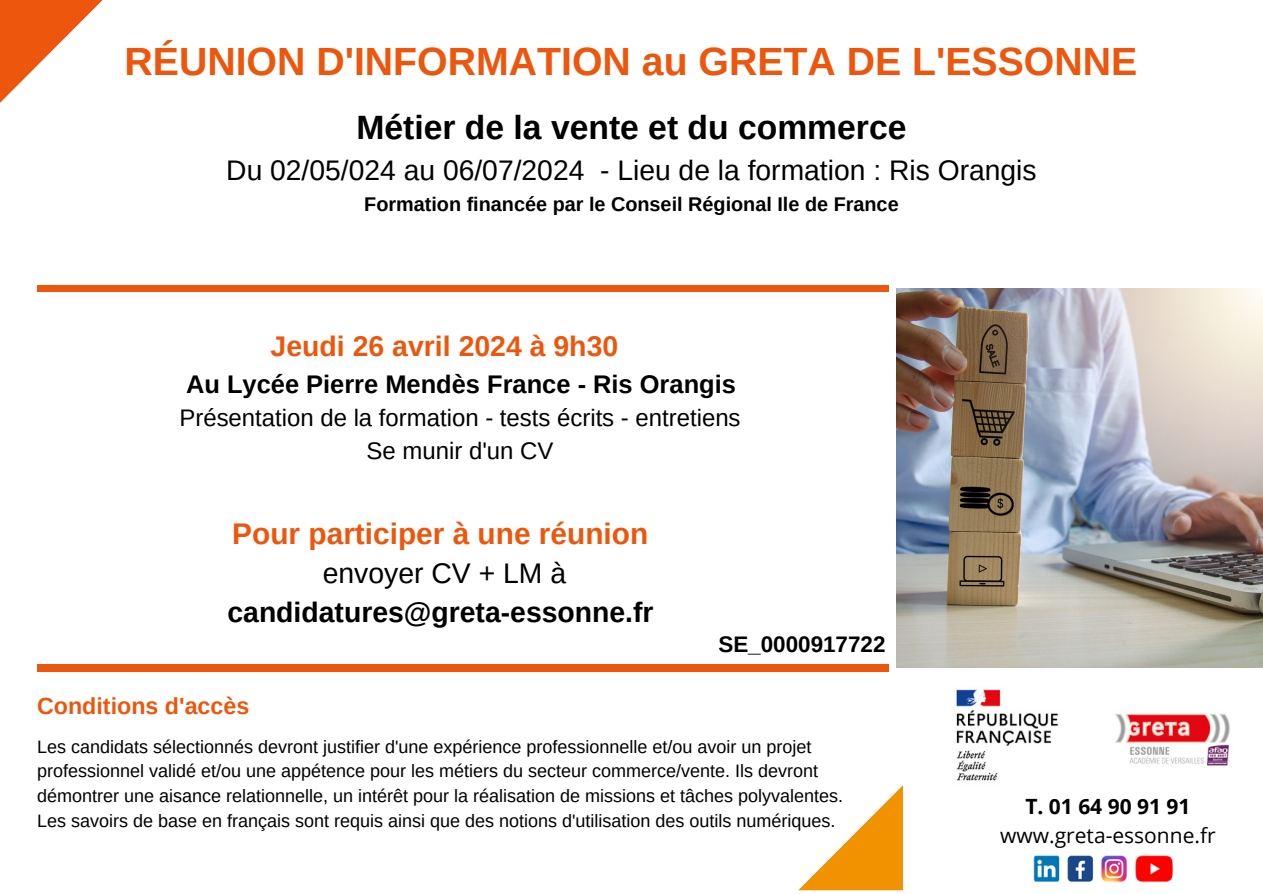
<style>
.page{position:relative;width:1263px;height:894px;background:#fff}
.page>*{position:absolute;margin:0;border:0;box-sizing:border-box;transform-origin:0 0}
.t1{font:700 39.3px "Arimo";color:#ed570d}
.t2{font:700 33.6px "Arimo";color:#000}
.t3{font:700 29.85px "Arimo";color:#ed570d}
.t4{font:700 28.5px "Arimo";color:#ed570d}
.t5{font:700 28.35px/39.3px "Arimo";color:#000;text-align:center}
.t6{font:28.2px "Arimo";color:#000}
.t7{font:700 25.5px "Arimo";color:#000}
.t8{font:24px "Arimo";color:#000}
.t9{font:700 23.25px "Arimo";color:#ed570d}
.t10{font:700 22.5px "Arimo";color:#000}
.t11{font:21px/29.2px "Open Sans";color:#000;text-align:center}
.t12{font:700 19.8px "Arimo";color:#000}
.t13{font:18px/24.8px "Arimo";color:#000}
.s1{font-weight:400}
.s2{font-weight:700}
</style>
<div class="page">
<svg style="left:798px;top:785px;width:105px;height:105px"></svg>
<svg style="left:0;top:0;width:103px;height:103px"></svg>
<img style="left:896px;top:288px;width:367px;height:379px">
<div style="left:37px;top:285px;width:852px;height:6px;background:#ed570d"></div>
<div style="left:37px;top:664px;width:852px;height:7px;background:#ed570d"></div>
<img style="left:956px;top:689px;width:274px;height:92px">
<img style="left:1034px;top:855px;width:139px;height:26px">
<h3 class="t1" style="left:124px;top:39px;width:1014px">RÉUNION D'INFORMATION au GRETA DE L'ESSONNE</h3>
<h2 class="t2" style="left:356px;top:109px;width:552px">Métier de la vente et du commerce</h2>
<h2 class="t6" style="left:226px;top:154px;width:812px">Du 02/05/024 au 06/07/2024 - Lieu de la formation : Ris Orangis</h2>
<h2 class="t12" style="left:364px;top:193px;width:536px">Formation financée par le Conseil Régional Ile de France</h2>
<h2 class="t4" style="left:271px;top:330px;width:349px">Jeudi 26 avril 2024 à 9h30</h2>
<p class="t7" style="left:186px;top:370px;width:551px">Au Lycée Pierre Mendès France - Ris Orangis</p>
<p class="t8" style="left:179px;top:404px;width:563px">Présentation de la formation - tests écrits - entretiens</p>
<h5 class="t8" style="left:367px;top:437px;width:188px">Se munir d'un CV</h5>
<h4 class="t3" style="left:232px;top:516px;width:418px">Pour participer à une réunion</h4>
<h4 class="t5" style="left:227px;top:553px;width:428px"><span class="s1">envoyer CV + LM à </span>candidatures@greta-essonne.fr</h4>
<h6 class="t10" style="left:718px;top:631px;width:169px">SE_0000917722</h6>
<p class="t9" style="left:37px;top:692px;width:214px">Conditions d'accès</p>
<p class="t13" style="left:37px;top:733px;width:807px">Les candidats sélectionnés devront justifier d'une expérience professionnelle et/ou avoir un projet professionnel validé et/ou une appétence pour les métiers du secteur commerce/vente. Ils devront démontrer une aisance relationnelle, un intérêt pour la réalisation de missions et tâches polyvalentes.<br>Les savoirs de base en français sont requis ainsi que des notions d'utilisation des outils numériques.</p>
<p class="t11" style="left:1000px;top:791px;width:217px"><span class="s2">T. 01 64 90 91 91 </span>www.greta-essonne.fr</p>
</div>
